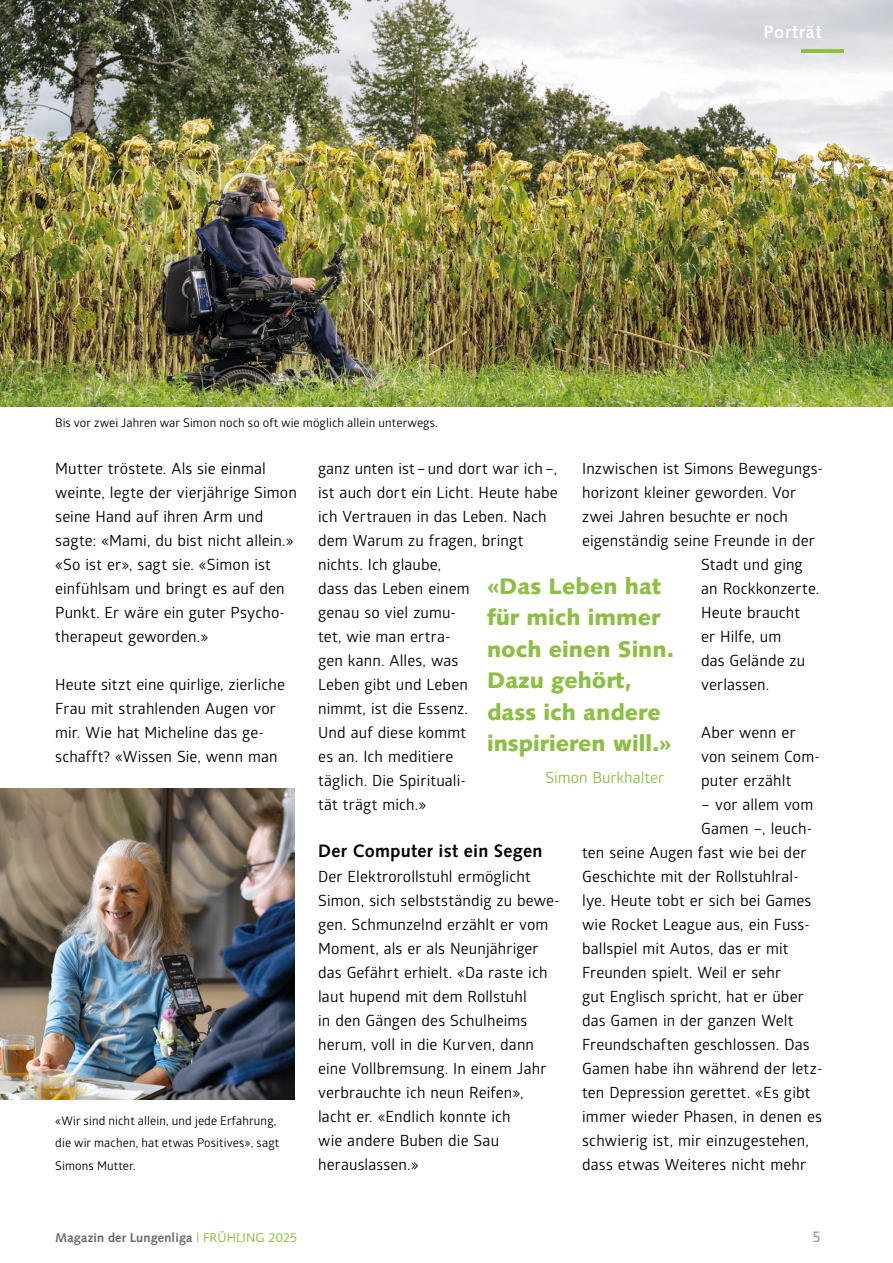
<style>
.page{position:relative;width:893px;height:1263px;background:#fff}
.page>*{position:absolute;margin:0;border:0;box-sizing:border-box;transform-origin:0 0}
.t1{font:900 22.5px/31.5px "Syntax LT Std";color:#8cbf44}
.t2{font:700 18px "Syntax LT Std";letter-spacing:.02em;color:#000}
.t3{font:700 18px "Syntax LT Std";letter-spacing:.05em;color:#fff}
.t4{font:15.45px/24px "Glober";letter-spacing:.005em;color:#000}
.t5{font:15.45px "Glober";color:#8cbf44}
.t6{font:600 15.45px "Glober";color:#9d9d9c}
.t7{font:700 12.75px "Syntax LT Std";letter-spacing:.01em;color:#686867}
.t8{font:12px/22.5px "Glober";letter-spacing:.01em;color:#000}
.s1{font-weight:400;color:#8cbf44}
</style>
<div class="page">
<img style="left:0;top:0;width:893px;height:406px">
<hr style="left:801px;top:49px;width:43px;height:4px;background:#8cbf44">
<img style="left:0;top:789px;width:295px;height:310px">
<p class="t8" style="left:55px;top:411px;width:384px">Bis vor zwei Jahren war Simon noch so oft wie möglich allein unterwegs.</p>
<p class="t3" style="left:763px;top:21px;width:60px">Porträt</p>
<p class="t4" style="left:55px;top:455px;width:243px">Mutter tröstete. Als sie einmal weinte, legte der vierjährige Simon seine Hand auf ihren Arm und sagte: «Mami, du bist nicht allein.» «So ist er», sagt sie. «Simon ist einfühlsam und bringt es auf den<br>Punkt. Er wäre ein guter Psycho&shy;therapeut geworden.»</p>
<p class="t4" style="left:55px;top:671px;width:231px">Heute sitzt eine quirlige, zierliche<br>Frau mit strahlenden Augen vor mir. Wie hat Micheline das ge&shy;schafft? «Wissen Sie, wenn man</p>
<p class="t8" style="left:55px;top:1109px;width:225px">«Wir sind nicht allein, und jede Erfahrung, die wir machen, hat etwas Positives», sagt<br>Simons Mutter.</p>
<p class="t4" style="left:582px;top:455px;width:240px">Inzwischen ist Simons Bewegungs-</p>
<p class="t4" style="left:582px;top:479px;width:215px">horizont kleiner geworden. Vor</p>
<p class="t4" style="left:582px;top:503px;width:207px">zwei Jahren besuchte er noch</p>
<p class="t4" style="left:582px;top:527px;width:234px">eigenständig seine Freunde in der</p>
<p class="t4" style="left:701px;top:551px;width:103px">Stadt und ging</p>
<p class="t4" style="left:701px;top:575px;width:120px">an Rockkonzerte.</p>
<p class="t4" style="left:701px;top:599px;width:100px">Heute braucht</p>
<p class="t4" style="left:701px;top:623px;width:82px">er Hilfe, um</p>
<p class="t4" style="left:701px;top:647px;width:106px">das Gelände zu</p>
<p class="t4" style="left:701px;top:671px;width:70px">verlassen.</p>
<p class="t4" style="left:701px;top:719px;width:120px">Aber wenn er von seinem Com&shy;puter erzählt</p>
<p class="t4" style="left:701px;top:791px;width:114px">– vor allem vom</p>
<p class="t4" style="left:701px;top:815px;width:113px">Gamen –, leuch-</p>
<p class="t4" style="left:582px;top:839px;width:226px">ten seine Augen fast wie bei der</p>
<p class="t4" style="left:582px;top:863px;width:218px">Geschichte mit der Rollstuhlral-</p>
<p class="t4" style="left:582px;top:887px;width:231px">lye. Heute tobt er sich bei Games</p>
<p class="t4" style="left:582px;top:911px;width:229px">wie Rocket League aus, ein Fuss-</p>
<p class="t4" style="left:582px;top:935px;width:208px">ballspiel mit Autos, das er mit</p>
<p class="t4" style="left:582px;top:959px;width:200px">Freunden spielt. Weil er sehr</p>
<p class="t4" style="left:582px;top:983px;width:223px">gut Englisch spricht, hat er über</p>
<p class="t4" style="left:582px;top:1007px;width:213px">das Gamen in der ganzen Welt</p>
<p class="t4" style="left:582px;top:1031px;width:229px">Freundschaften geschlossen. Das</p>
<p class="t4" style="left:582px;top:1055px;width:242px">Gamen habe ihn während der letz-</p>
<p class="t4" style="left:582px;top:1079px;width:230px">ten Depression gerettet. «Es gibt</p>
<p class="t4" style="left:582px;top:1103px;width:241px">immer wieder Phasen, in denen es</p>
<p class="t4" style="left:582px;top:1127px;width:228px">schwierig ist, mir einzugestehen,</p>
<p class="t4" style="left:582px;top:1151px;width:226px">dass etwas Weiteres nicht mehr</p>
<p class="t4" style="left:318px;top:455px;width:241px">ganz unten ist–und dort war ich–, ist auch dort ein Licht. Heute habe ich Vertrauen in das Leben. Nach dem Warum zu fragen, bringt nichts. Ich glaube,<br>dass das Leben einem<br>genau so viel zumu-<br>tet, wie man ertra-<br>gen kann. Alles, was<br>Leben gibt und Leben<br>nimmt, ist die Essenz.<br>Und auf diese kommt<br>es an. Ich meditiere<br>täglich. Die Spirituali-<br>tät trägt mich.»</p>
<p class="t2" style="left:318px;top:840px;width:226px">Der Computer ist ein Segen</p>
<p class="t4" style="left:318px;top:863px;width:243px">Der Elektrorollstuhl ermöglicht<br>Simon, sich selbstständig zu bewe&shy;gen. Schmunzelnd erzählt er vom<br>Moment, als er als Neunjähriger das Gefährt erhielt. «Da raste ich laut hupend mit dem Rollstuhl<br>in den Gängen des Schulheims herum, voll in die Kurven, dann eine Vollbremsung. In einem Jahr verbrauchte ich neun Reifen», lacht er. «Endlich konnte ich<br>wie andere Buben die Sau herauslassen.»</p>
<h1 class="t1" style="left:487px;top:570px;width:188px">«Das Leben hat für mich immer noch einen Sinn.<br>Dazu gehört, dass ich andere inspirieren will.»</h1>
<p class="t5" style="left:545px;top:766px;width:120px">Simon Burkhalter</p>
<p class="t7" style="left:55px;top:1230px;width:244px">Magazin der Lungenliga <span class="s1">| FRÜHLING 2025</span></p>
<p class="t6" style="left:813px;top:1225px;width:10px">5</p>
</div>
